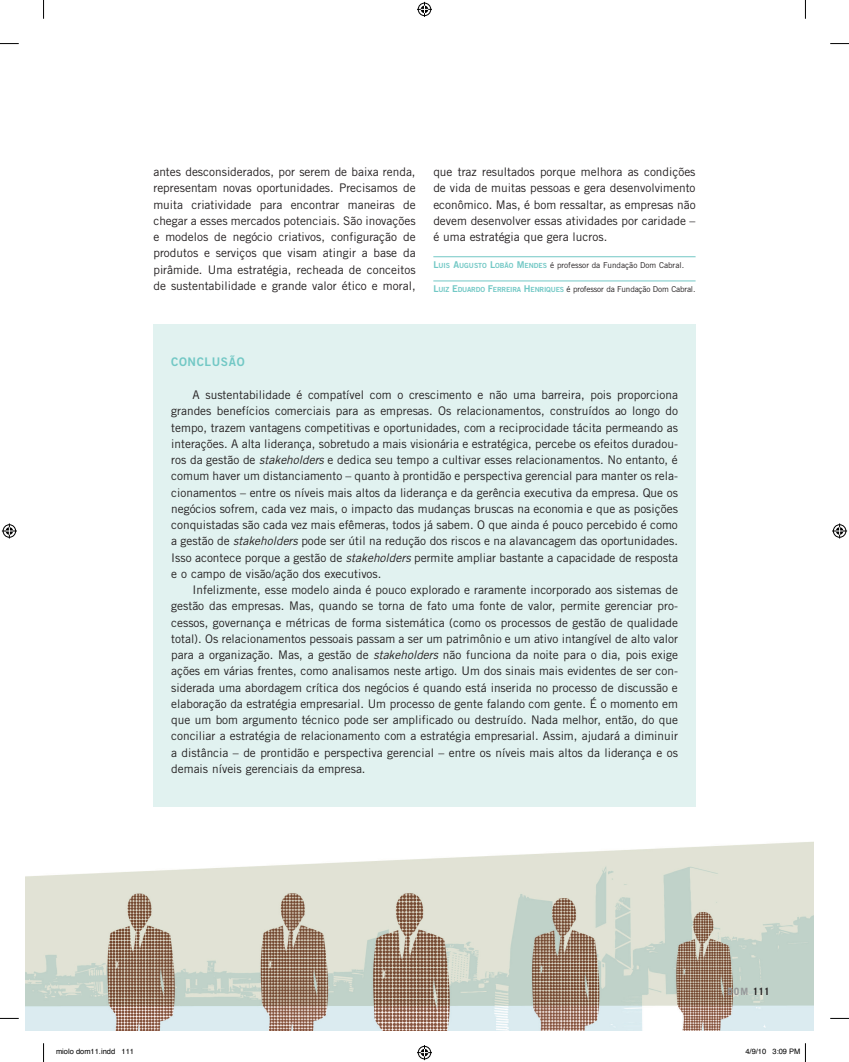
<style>
.page{position:relative;width:849px;height:1062px;background:#fff}
.page>*{position:absolute;margin:0;border:0;box-sizing:border-box;transform-origin:0 0}
.t1{font:11.88px/16.2px "Trade Gothic LT Std";color:#231f20;text-align:justify}
.t2{font:11.88px "Trade Gothic LT Std Bd 2";color:#72c8c5}
.t3{font:700 10px "Trade Gothic LT Std";letter-spacing:.045em;color:#949698}
.t4{font:8.12px "Trade Gothic LT Std";letter-spacing:-.01em;color:#231f20}
.t5{font:7.5px "Helvetica";color:#000}
.s1{font-family:"Trade Gothic LT Std Bd 2";font-size:9.38px;color:#72c8c5}
.s2{font-family:"Trade Gothic LT Std Bd 2";font-size:7px;color:#72c8c5}
.s3{font-style:italic}
.s4{color:#231f20}
</style>
<div class="page">
<img style="left:26px;top:841px;width:788px;height:189px">
<div style="left:153px;top:325px;width:543px;height:482px;background:#e1f2f0"></div>
<hr style="left:433px;top:256px;width:263px;height:1px;background:#72c8c5">
<hr style="left:433px;top:281px;width:263px;height:1px;background:#72c8c5">
<svg style="left:0;top:43px;width:19px;height:1px"></svg>
<svg style="left:830px;top:43px;width:19px;height:1px"></svg>
<svg style="left:0;top:1017px;width:19px;height:2px"></svg>
<svg style="left:830px;top:1017px;width:19px;height:2px"></svg>
<svg style="left:43px;top:0;width:1px;height:19px"></svg>
<svg style="left:43px;top:1043px;width:1px;height:19px"></svg>
<svg style="left:805px;top:0;width:1px;height:19px"></svg>
<svg style="left:417px;top:2px;width:15px;height:15px"></svg>
<svg style="left:417px;top:1045px;width:15px;height:15px"></svg>
<svg style="left:2px;top:523px;width:15px;height:15px"></svg>
<svg style="left:832px;top:523px;width:15px;height:15px"></svg>
<svg style="left:804px;top:1043px;width:2px;height:19px"></svg>
<p class="t1" style="left:153px;top:164px;width:264px">antes desconsiderados, por serem de baixa renda, representam novas oportunidades. Precisamos de muita criatividade para encontrar maneiras de chegar a esses mercados potenciais. São inovações e modelos de negócio criativos, configuração de produtos e serviços que visam atingir a base da pirâmide. U ma estratégia, recheada de conceitos de sustentabilidade e grande valor ético e moral,</p>
<p class="t1" style="left:433px;top:164px;width:264px">que traz resultados porque melhora as condições de vida de muitas pessoas e gera desenvolvimento econômico. Mas, é bom ressaltar, as empresas não devem desenvolver essas atividades por caridade – é uma estratégia que gera lucros.</p>
<p class="t4" style="left:433px;top:260px;width:252px"><span class="s1">L</span><span class="s2">UIS</span> <span class="s1">A</span><span class="s2">UG USTO</span> <span class="s1">L</span><span class="s2">OBÃO</span> <span class="s1">M</span> <span class="s2">ENDES</span> é professor da Fundação Dom Cabral.</p>
<p class="t4" style="left:433px;top:284px;width:264px"><span class="s1">L</span><span class="s2">UIZ</span> <span class="s1">E</span><span class="s2">DUARDO</span> <span class="s1">F</span><span class="s2">ERREIRA</span> <span class="s1">H</span> <span class="s2">ENRIQUES</span> é professor da Fundação Dom Cabral.</p>
<p class="t2" style="left:171px;top:355px;width:67px">CONCLUSÃO</p>
<p class="t1" style="left:171px;top:386px;width:508px;text-indent:21px">A sustentabilidade é compatível com o crescimento e não uma barreira, pois proporciona grandes benefícios comerciais para as empresas. Os relacionamentos, construídos ao longo do tempo, trazem vantagens competitivas e oportunidades, com a reciprocidade tácita permeando as interações. A alta liderança, sobretudo a mais visionária e estratégica, percebe os efeitos duradou&shy;ros da gestão de <span class="s3">stakeholders</span> e dedica seu tempo a cultivar esses relacionamentos. No entanto, é comum haver um distanciamento – quanto à prontidão e perspectiva gerencial para manter os rela&shy;cionamentos – entre os níveis mais altos da liderança e da gerência executiva da empresa. Que os negócios sofrem, cada vez mais, o impacto das mudanças bruscas na economia e que as posições conquistadas são cada vez mais efêmeras, todos já sabem. O que ainda é pouco percebido é como a gestão de <span class="s3">stakeholders</span> pode ser útil na redução dos riscos e na alavancagem das oportunidades.<br>Isso acontece porque a gestão de <span class="s3">stakeholders</span> permite ampliar bastante a capacidade de resposta e o campo de visão/ação dos executivos.</p>
<p class="t1" style="left:171px;top:581px;width:508px;text-indent:21px">Infelizmente, esse modelo ainda é pouco explorado e raramente incorporado aos sistemas de gestão das empresas. Mas, quando se torna de fato uma fonte de valor, permite gerenciar pro&shy;cessos, governança e métricas de forma sistemática (como os processos de gestão de qualidade total). Os relacionamentos pessoais passam a ser um patrimônio e um ativo intangível de alto valor para a organização. Mas, a gestão de <span class="s3">stakeholders</span> não funciona da noite para o dia, pois exige ações em várias frentes, como analisamos neste artigo. U m dos sinais mais evidentes de ser con&shy;siderada uma abordagem crítica dos negócios é quando está inserida no processo de discussão e elaboração da estratégia empresarial. U m processo de gente falando com gente. É o momento em que um bom argumento técnico pode ser amplificado ou destruído. Nada melhor, então, do que conciliar a estratégia de relacionamento com a estratégia empresarial. Assim, ajudará a diminuir a distância – de prontidão e perspectiva gerencial – entre os níveis mais altos da liderança e os demais níveis gerenciais da empresa.</p>
<p class="t3" style="left:727px;top:985px;width:44px">DOM <span class="s4">111</span></p>
<p class="t5" style="left:56px;top:1046px;width:79px">miolo dom11.indd 111</p>
<p class="t5" style="left:745px;top:1046px;width:57px">4/9/10 3:09 PM</p>
</div>
